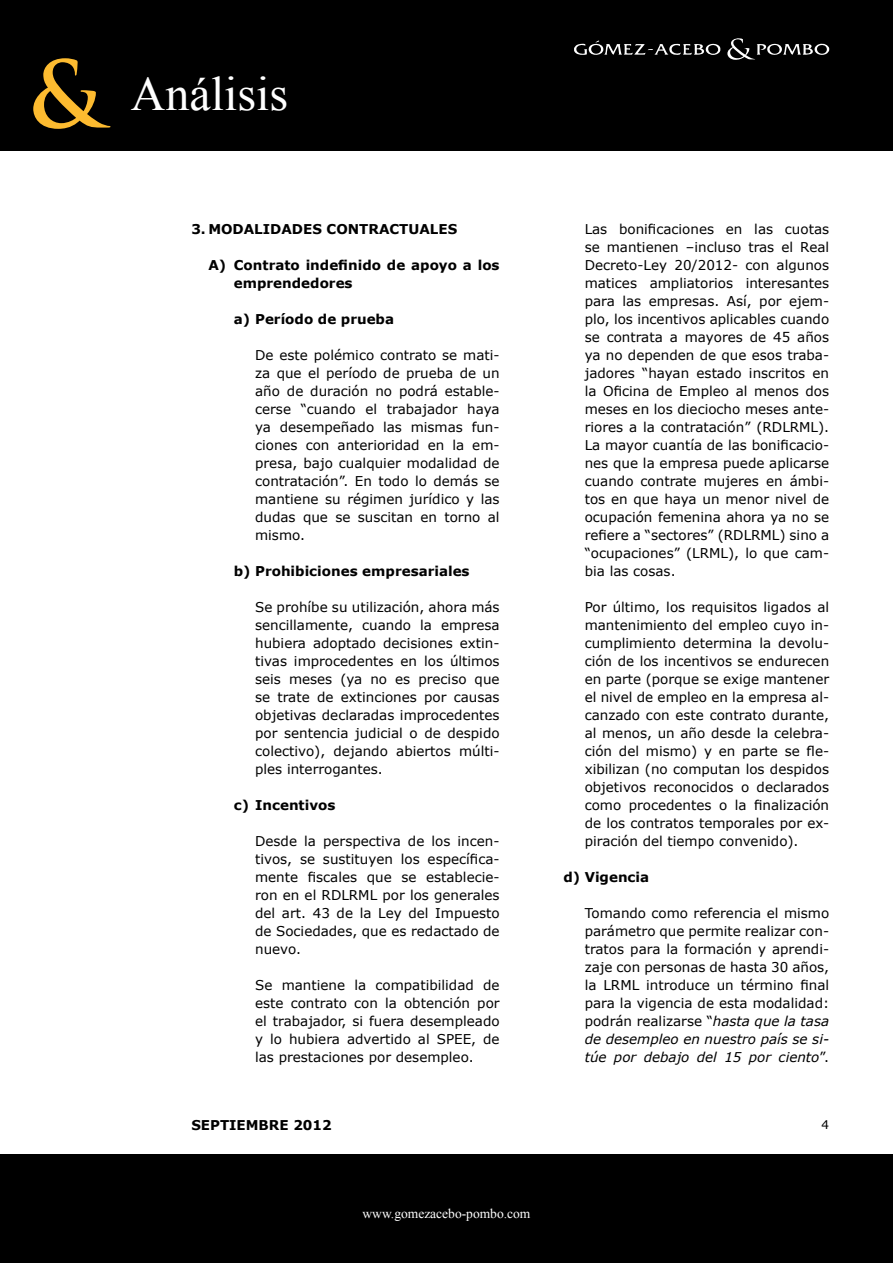
<style>
.page{position:relative;width:893px;height:1263px;background:#fff}
.page>*{position:absolute;margin:0;border:0;box-sizing:border-box;transform-origin:0 0}
.t1{font:700 90px "Trajan Pro";color:#fdbb30}
.t2{font:48px "Times New Roman";color:#fff}
.t3{font:13.5px/18px "Verdana";color:#000;text-align:justify}
.t4{font:700 13.5px/18px "Verdana";color:#000}
.t5{font:13.5px "Times New Roman";color:#fff}
.t6{font:12px "Verdana";color:#000}
.s1{font-style:italic}
</style>
<div class="page">
<div style="left:0;top:0;width:893px;height:151px;background:#000"></div>
<div style="left:0;top:1154px;width:893px;height:109px;background:#000"></div>
<svg style="left:727px;top:38px;width:102px;height:22px"></svg>
<svg style="left:574px;top:41px;width:147px;height:14px"></svg>
<p class="t1" style="left:28px;top:39px;width:76px">&amp;</p>
<p class="t2" style="left:131px;top:62px;width:159px">Análisis</p>
<p class="t4" style="left:191px;top:220px;width:268px">3. MODALIDADES CONTRACTUALES</p>
<p class="t4" style="left:234px;top:256px;width:267px;text-indent:-26px">A) Contrato indefinido de apoyo a los emprendedores</p>
<p class="t4" style="left:234px;top:310px;width:162px">a) Período de prueba</p>
<p class="t3" style="left:255px;top:346px;width:246px">De este polémico contrato se mati&shy;za que el período de prueba de un año de duración no podrá estable&shy;cerse “cuando el trabajador haya ya desempeñado las mismas fun&shy;ciones con anterioridad en la em&shy;presa, bajo cualquier modalidad de contratación”. En todo lo demás se mantiene su régimen jurídico y las dudas que se suscitan en torno al mismo.</p>
<p class="t4" style="left:234px;top:562px;width:237px">b) Prohibiciones empresariales</p>
<p class="t3" style="left:255px;top:598px;width:246px">Se prohíbe su utilización, ahora más sencillamente, cuando la empresa hubiera adoptado decisiones extin&shy;tivas improcedentes en los últimos seis meses (ya no es preciso que se trate de extinciones por causas objetivas declaradas improcedentes por sentencia judicial o de despido colectivo), dejando abiertos múlti&shy;ples interrogantes.</p>
<p class="t4" style="left:234px;top:796px;width:103px">c) Incentivos</p>
<p class="t3" style="left:255px;top:832px;width:246px">Desde la perspectiva de los incen&shy;tivos, se sustituyen los específica&shy;mente fiscales que se establecie&shy;ron en el RDLRML por los generales del art. 43 de la Ley del Impuesto de Sociedades, que es redactado de nuevo.</p>
<p class="t3" style="left:255px;top:976px;width:246px">Se mantiene la compatibilidad de este contrato con la obtención por el trabajador, si fuera desempleado y lo hubiera advertido al SPEE, de las prestaciones por desempleo.</p>
<p class="t4" style="left:191px;top:1116px;width:142px">SEPTIEMBRE 2012</p>
<p class="t5" style="left:363px;top:1204px;width:169px">www.gomezacebo-pombo.com</p>
<p class="t3" style="left:585px;top:220px;width:246px">Las bonificaciones en las cuotas se mantienen –incluso tras el Real Decreto-Ley 20/2012- con algunos matices ampliatorios interesantes para las empresas. Así, por ejem&shy;plo, los incentivos aplicables cuando se contrata a mayores de 45 años ya no dependen de que esos traba&shy;jadores “hayan estado inscritos en la Oficina de Empleo al menos dos meses en los dieciocho meses ante&shy;riores a la contratación” (RDLRML).<br>La mayor cuantía de las bonificacio&shy;nes que la empresa puede aplicarse cuando contrate mujeres en ámbi&shy;tos en que haya un menor nivel de ocupación femenina ahora ya no se refiere a “sectores” (RDLRML) sino a “ocupaciones” (LRML), lo que cam&shy;bia las cosas.</p>
<p class="t3" style="left:585px;top:598px;width:246px">Por último, los requisitos ligados al mantenimiento del empleo cuyo in&shy;cumplimiento determina la devolu&shy;ción de los incentivos se endurecen en parte (porque se exige mantener el nivel de empleo en la empresa al&shy;canzado con este contrato durante, al menos, un año desde la celebra&shy;ción del mismo) y en parte se fle&shy;xibilizan (no computan los despidos objetivos reconocidos o declarados como procedentes o la finalización de los contratos temporales por ex&shy;piración del tiempo convenido).</p>
<p class="t4" style="left:563px;top:868px;width:87px">d) Vigencia</p>
<p class="t3" style="left:585px;top:904px;width:246px">Tomando como referencia el mismo parámetro que permite realizar con&shy;tratos para la formación y aprendi&shy;zaje con personas de hasta 30 años, la LRML introduce un término final para la vigencia de esta modalidad: podrán realizarse “<span class="s1">hasta que la tasa de desempleo en nuestro país se si&shy;túe por debajo del 15 por ciento</span>”.</p>
<p class="t6" style="left:822px;top:1117px;width:9px">4</p>
</div>
